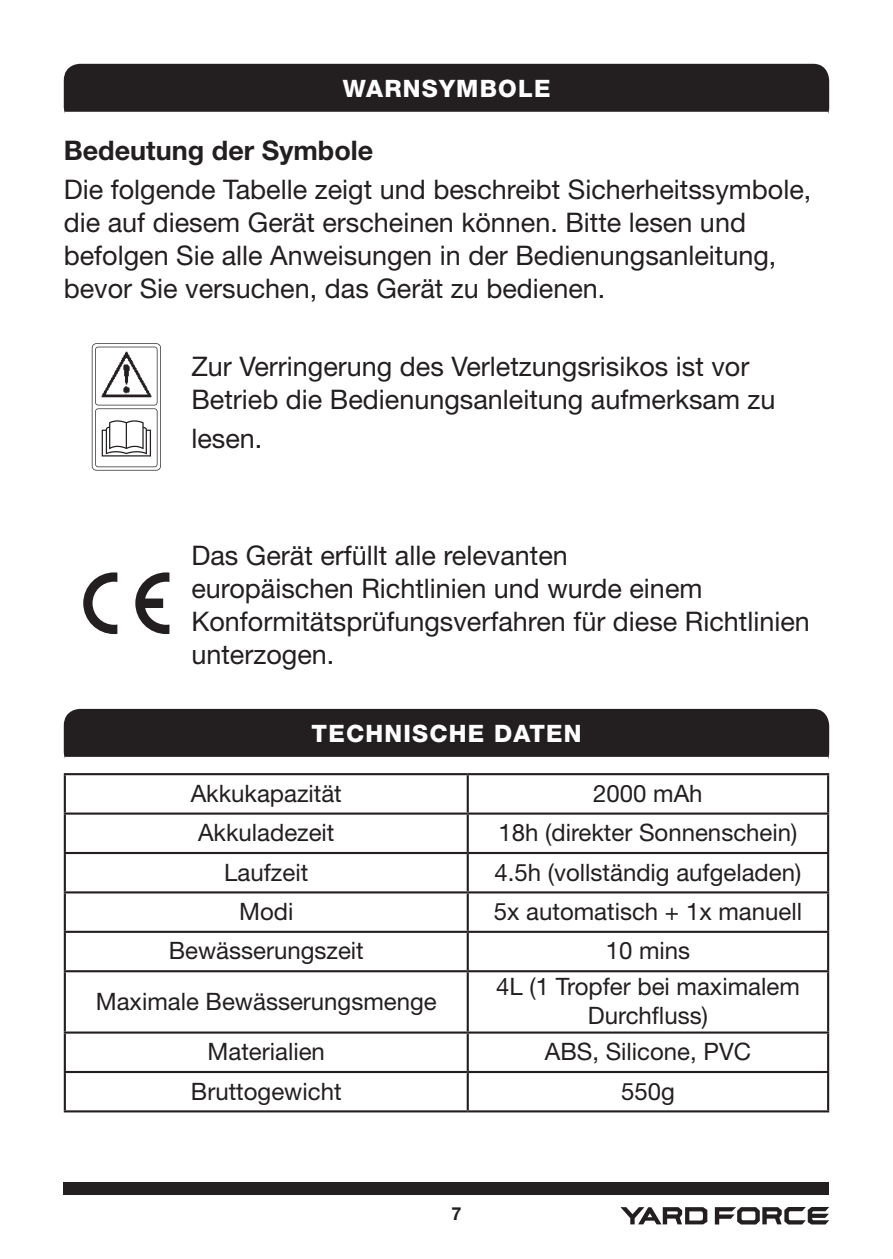
<style>
.page{position:relative;width:893px;height:1259px;background:#fff}
.page>*{position:absolute;margin:0;border:0;box-sizing:border-box;transform-origin:0 0}
.t1{font:27px/33px "Helvetica Neue LT Std";color:#231f20}
.t2{font:700 27px "Helvetica Neue LT Std";color:#231f20}
.t3{font:24px/28.8px "Helvetica Neue LT Std";color:#231f20;text-align:center}
.t4{font:800 24px "Helvetica Neue LT Std";letter-spacing:.05em;color:#fff}
.t5{font:700 18px "Helvetica Neue LT Std";color:#231f20}
</style>
<div class="page">
<div style="left:64px;top:1182px;width:765px;height:13px;background:#231f20"></div>
<svg style="left:715px;top:1207px;width:114px;height:17px"></svg>
<svg style="left:620px;top:1207px;width:87px;height:17px"></svg>
<div style="left:64px;top:64px;width:765px;height:50px;background:#231f20"></div>
<svg style="left:92px;top:343px;width:69px;height:127px"></svg>
<svg style="left:83px;top:572px;width:34px;height:62px"></svg>
<svg style="left:135px;top:572px;width:34px;height:62px"></svg>
<div style="left:64px;top:709px;width:765px;height:50px;background:#231f20"></div>
<hr style="left:64px;top:773px;width:404px;height:2px;background:#231f20">
<hr style="left:64px;top:775px;width:2px;height:37px;background:#231f20">
<hr style="left:468px;top:773px;width:361px;height:2px;background:#231f20">
<hr style="left:467px;top:775px;width:2px;height:37px;background:#231f20">
<hr style="left:827px;top:775px;width:2px;height:37px;background:#231f20">
<hr style="left:64px;top:812px;width:404px;height:2px;background:#231f20">
<hr style="left:64px;top:814px;width:2px;height:38px;background:#231f20">
<hr style="left:468px;top:812px;width:361px;height:2px;background:#231f20">
<hr style="left:467px;top:814px;width:2px;height:38px;background:#231f20">
<hr style="left:827px;top:814px;width:2px;height:38px;background:#231f20">
<hr style="left:64px;top:852px;width:404px;height:2px;background:#231f20">
<hr style="left:64px;top:854px;width:2px;height:37px;background:#231f20">
<hr style="left:468px;top:852px;width:361px;height:2px;background:#231f20">
<hr style="left:467px;top:854px;width:2px;height:37px;background:#231f20">
<hr style="left:827px;top:854px;width:2px;height:37px;background:#231f20">
<hr style="left:64px;top:891px;width:404px;height:2px;background:#231f20">
<hr style="left:64px;top:893px;width:2px;height:37px;background:#231f20">
<hr style="left:468px;top:891px;width:361px;height:2px;background:#231f20">
<hr style="left:467px;top:893px;width:2px;height:37px;background:#231f20">
<hr style="left:827px;top:893px;width:2px;height:37px;background:#231f20">
<hr style="left:64px;top:930px;width:404px;height:3px;background:#231f20">
<hr style="left:64px;top:933px;width:2px;height:37px;background:#231f20">
<hr style="left:468px;top:930px;width:361px;height:3px;background:#231f20">
<hr style="left:467px;top:933px;width:2px;height:37px;background:#231f20">
<hr style="left:827px;top:933px;width:2px;height:37px;background:#231f20">
<hr style="left:64px;top:970px;width:404px;height:2px;background:#231f20">
<hr style="left:64px;top:972px;width:2px;height:59px;background:#231f20">
<hr style="left:468px;top:970px;width:361px;height:2px;background:#231f20">
<hr style="left:467px;top:972px;width:2px;height:59px;background:#231f20">
<hr style="left:827px;top:972px;width:2px;height:59px;background:#231f20">
<hr style="left:64px;top:1031px;width:404px;height:2px;background:#231f20">
<hr style="left:64px;top:1033px;width:2px;height:38px;background:#231f20">
<hr style="left:468px;top:1031px;width:361px;height:2px;background:#231f20">
<hr style="left:467px;top:1033px;width:2px;height:38px;background:#231f20">
<hr style="left:827px;top:1033px;width:2px;height:38px;background:#231f20">
<hr style="left:64px;top:1071px;width:404px;height:2px;background:#231f20">
<hr style="left:64px;top:1073px;width:2px;height:37px;background:#231f20">
<hr style="left:468px;top:1071px;width:361px;height:2px;background:#231f20">
<hr style="left:467px;top:1073px;width:2px;height:37px;background:#231f20">
<hr style="left:827px;top:1073px;width:2px;height:37px;background:#231f20">
<hr style="left:64px;top:1110px;width:404px;height:2px;background:#231f20">
<hr style="left:468px;top:1110px;width:361px;height:2px;background:#231f20">
<p class="t4" style="left:343px;top:74px;width:209px">WARNSYMBOLE</p>
<p class="t2" style="left:64px;top:133px;width:311px">Bedeutung der Symbole</p>
<p class="t1" style="left:64px;top:172px;width:749px">Die folgende Tabelle zeigt und beschreibt Sicherheitssymbole, die auf diesem Gerät erscheinen können. Bitte lesen und befolgen Sie alle Anweisungen in der Bedienungsanleitung, bevor Sie versuchen, das Gerät zu bedienen.</p>
<p class="t1" style="left:191px;top:349px;width:586px">Zur Verringerung des Verletzungsrisikos ist vor<br>Betrieb die Bedienungsanleitung aufmerksam zu</p>
<p class="t1" style="left:191px;top:421px;width:73px">lesen.</p>
<p class="t1" style="left:191px;top:538px;width:620px">Das Gerät erfüllt alle relevanten<br>europäischen Richtlinien und wurde einem Konformitätsprüfungsverfahren für diese Richtlinien unterzogen.</p>
<p class="t4" style="left:312px;top:719px;width:272px">TECHNISCHE DATEN</p>
<p class="t3" style="left:191px;top:778px;width:153px">Akkukapazität</p>
<p class="t3" style="left:593px;top:778px;width:111px">2000 mAh</p>
<p class="t3" style="left:198px;top:818px;width:138px">Akkuladezeit</p>
<p class="t3" style="left:499px;top:818px;width:300px">18h (direkter Sonnenschein)</p>
<p class="t3" style="left:224px;top:857px;width:85px">Laufzeit</p>
<p class="t3" style="left:495px;top:857px;width:308px">4.5h (vollständig aufgeladen)</p>
<p class="t3" style="left:239px;top:896px;width:56px">Modi</p>
<p class="t3" style="left:494px;top:896px;width:310px">5x automatisch + 1x manuell</p>
<p class="t3" style="left:169px;top:936px;width:197px">Bewässerungszeit</p>
<p class="t3" style="left:606px;top:936px;width:86px">10 mins</p>
<p class="t3" style="left:96px;top:986px;width:342px">Maximale Bewässerungsmenge</p>
<p class="t3" style="left:496px;top:972px;width:305px">4L (1 Tropfer bei maximalem<br>Durchfluss)</p>
<p class="t3" style="left:208px;top:1037px;width:119px">Materialien</p>
<p class="t3" style="left:545px;top:1037px;width:208px">ABS, Silicone, PVC</p>
<p class="t3" style="left:191px;top:1076px;width:152px">Bruttogewicht</p>
<p class="t3" style="left:621px;top:1076px;width:55px">550g</p>
<p class="t5" style="left:451px;top:1202px;width:12px">7</p>
</div>
